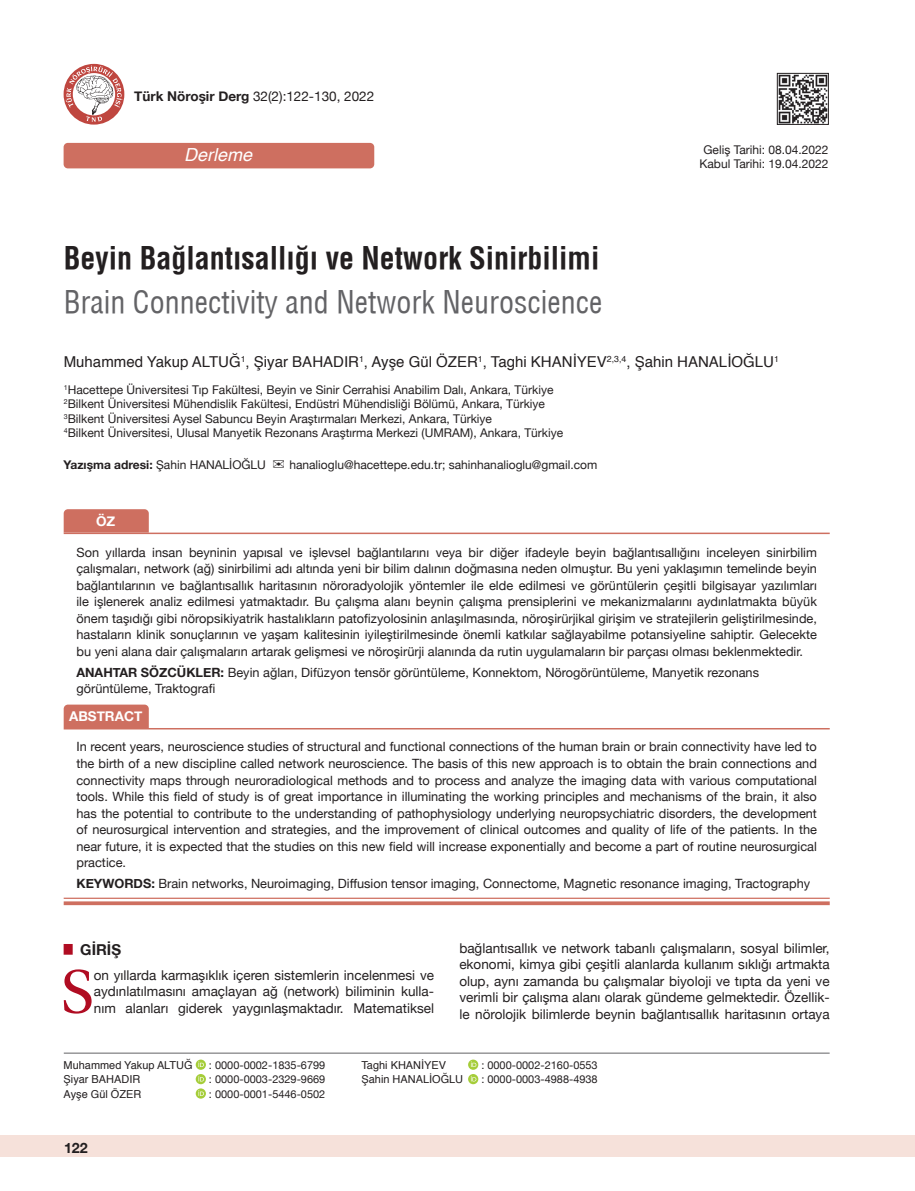
<style>
.page{position:relative;width:915px;height:1191px;background:#fff}
.page>*{position:absolute;margin:0;border:0;box-sizing:border-box;transform-origin:0 0}
.t1{font:61.2px "Utopia";color:#b00c22}
.t2{font:700 30px "Helvetica Condens";color:#231f20}
.t3{font:30px "Helvetica Condensed";color:#636366}
.t4{font:italic 18px "Helvetica";color:#fff}
.t5{font:15px "Helvetica";color:#231f20}
.t6{font:700 15px "Helvetica Neue";color:#231f20}
.t7{font:700 14.25px "Helvetica Neue";color:#231f20}
.t8{font:13.5px/16.5px "Helvetica Neue";color:#231f20;text-align:justify}
.t9{font:700 13.5px "Helvetica Neue";color:#fff}
.t10{font:12.75px/16.5px "Helvetica Neue";color:#231f20;text-align:justify}
.t11{font:12px/14.4px "Helvetica Neue";color:#231f20}
.t12{font:10.95px "Helvetica Neue";color:#231f20}
.t13{font:10.95px "Helvetica";color:#231f20}
.s1{font-weight:700}
</style>
<div class="page">
<div style="left:0;top:1135px;width:914px;height:22px;background:#f6e1da"></div>
<hr style="left:64px;top:1052px;width:765px;height:1px;background:#636366">
<svg style="left:196px;top:1059px;width:10px;height:10px"></svg>
<svg style="left:198px;top:1061px;width:6px;height:6px"></svg>
<svg style="left:196px;top:1074px;width:10px;height:10px"></svg>
<svg style="left:198px;top:1075px;width:6px;height:6px"></svg>
<svg style="left:196px;top:1088px;width:10px;height:10px"></svg>
<svg style="left:198px;top:1090px;width:6px;height:5px"></svg>
<svg style="left:468px;top:1059px;width:10px;height:10px"></svg>
<svg style="left:470px;top:1061px;width:6px;height:6px"></svg>
<svg style="left:468px;top:1074px;width:10px;height:10px"></svg>
<svg style="left:470px;top:1075px;width:6px;height:6px"></svg>
<img style="left:778px;top:75px;width:48px;height:48px">
<div style="left:776px;top:73px;width:52px;height:52px;border:1px solid #231f20"></div>
<div style="left:64px;top:143px;width:310px;height:25px;background:#ce6f60;border-radius:4px"></div>
<svg style="left:64px;top:64px;width:60px;height:61px"></svg>
<svg style="left:66px;top:66px;width:56px;height:56px"></svg>
<div style="left:64px;top:704px;width:85px;height:24px;background:#ce6f60"></div>
<hr style="left:64px;top:728px;width:765px;height:1px;background:#ce6f60">
<hr style="left:64px;top:897px;width:765px;height:2px;background:#ce6f60">
<svg style="left:64px;top:901px;width:765px;height:4px;background:#d27d70"></svg>
<div style="left:64px;top:509px;width:85px;height:23px;background:#ce6f60"></div>
<hr style="left:64px;top:532px;width:765px;height:2px;background:#ce6f60">
<p class="t8" style="left:134px;top:89px;width:241px"><span class="s1">Türk Nöroşir Derg</span> 32(2):122-130, 2022</p>
<h3 class="t4" style="left:184px;top:140px;width:70px">Derleme</h3>
<p class="t11" style="left:699px;top:143px;width:130px;text-align:center">Geliş Tarihi: 08.04.2022<br>Kabul Tarihi: 19.04.2022</p>
<h2 class="t2" style="left:64px;top:240px;width:537px">Beyin Bağlantısallığı ve Network Sinirbilimi</h2>
<h2 class="t3" style="left:64px;top:283px;width:540px">Brain Connectivity and Network Neuroscience</h2>
<p class="t5" style="left:64px;top:350px;width:716px">Muhammed Yakup ALTUĞ<sup>1</sup>, Şiyar BAHADIR<sup>1</sup>, Ayşe Gül ÖZER<sup>1</sup>, Taghi KHANİYEV<sup>2,3,4</sup>, Şahin HANALİOĞLU<sup>1</sup></p>
<p class="t11" style="left:64px;top:383px;width:501px"><sup>1</sup>Hacettepe Üniversitesi Tıp Fakültesi, Beyin ve Sinir Cerrahisi Anabilim Dalı, Ankara, Türkiye <sup>2</sup>Bilkent Üniversitesi Mühendislik Fakültesi, Endüstri Mühendisliği Bölümü, Ankara, Türkiye <sup>3</sup>Bilkent Üniversitesi Aysel Sabuncu Beyin Araştırmaları Merkezi, Ankara, Türkiye<br><sup>4</sup>Bilkent Üniversitesi, Ulusal Manyetik Rezonans Araştırma Merkezi (UMRAM), Ankara, Türkiye</p>
<p class="t11" style="left:64px;top:458px;width:204px"><span class="s1">Yazışma adresi:</span> Şahin HANALİOĞLU</p>
<p class="t11" style="left:289px;top:458px;width:309px">hanalioglu@hacettepe.edu.tr; sahinhanalioglu@gmail.com</p>
<p class="t9" style="left:96px;top:510px;width:21px">ÖZ</p>
<p class="t10" style="left:76px;top:545px;width:741px">Son yıllarda insan beyninin yapısal ve işlevsel bağlantılarını veya bir diğer ifadeyle beyin bağlantısallığını inceleyen sinirbilim çalışmaları, network (ağ) sinirbilimi adı altında yeni bir bilim dalının doğmasına neden olmuştur. Bu yeni yaklaşımın temelinde beyin bağlantılarının ve bağlantısallık haritasının nöroradyolojik yöntemler ile elde edilmesi ve görüntülerin çeşitli bilgisayar yazılımları ile işlenerek analiz edilmesi yatmaktadır. Bu çalışma alanı beynin çalışma prensiplerini ve mekanizmalarını aydınlatmakta büyük önem taşıdığı gibi nöropsikiyatrik hastalıkların patofizyolosinin anlaşılmasında, nöroşirürjikal girişim ve stratejilerin geliştirilmesinde, hastaların klinik sonuçlarının ve yaşam kalitesinin iyileştirilmesinde önemli katkılar sağlayabilme potansiyeline sahiptir. Gelecekte bu yeni alana dair çalışmaların artarak gelişmesi ve nöroşirürji alanında da rutin uygulamaların bir parçası olması beklenmektedir.</p>
<p class="t10" style="left:76px;top:664px;width:684px"><span class="s1">ANAHTAR SÖZCÜKLER:</span> Beyin ağları, Difüzyon tensör görüntüleme, Konnektom, Nörogörüntüleme, Manyetik rezonans görüntüleme, Traktografi</p>
<p class="t9" style="left:69px;top:706px;width:75px">ABSTRACT</p>
<p class="t10" style="left:76px;top:739px;width:741px">In recent years, neuroscience studies of structural and functional connections of the human brain or brain connectivity have led to the birth of a new discipline called network neuroscience. The basis of this new approach is to obtain the brain connections and connectivity maps through neuroradiological methods and to process and analyze the imaging data with various computational tools. While this field of study is of great importance in illuminating the working principles and mechanisms of the brain, it also has the potential to contribute to the understanding of pathophysiology underlying neuropsychiatric disorders, the development of neurosurgical intervention and strategies, and the improvement of clinical outcomes and quality of life of the patients. In the near future, it is expected that the studies on this new field will increase exponentially and become a part of routine neurosurgical practice.</p>
<p class="t10" style="left:76px;top:875px;width:735px"><span class="s1">KEYWORDS:</span> Brain networks, Neuroimaging, Diffusion tensor imaging, Connectome, Magnetic resonance imaging, Tractography</p>
<p class="t6" style="left:64px;top:937px;width:59px"><sup>█</sup> GIRIŞ</p>
<h1 class="t1" style="left:61px;top:956px;width:35px">S</h1>
<p class="t8" style="left:94px;top:967px;width:341px">on yıllarda karmaşıklık içeren sistemlerin incelenmesi ve aydınlatılmasını amaçlayan ağ (network) biliminin kulla&shy;nım alanları giderek yaygınlaşmaktadır. Matematiksel</p>
<p class="t8" style="left:459px;top:940px;width:371px">bağlantısallık ve network tabanlı çalışmaların, sosyal bilimler, ekonomi, kimya gibi çeşitli alanlarda kullanım sıklığı artmakta olup, aynı zamanda bu çalışmalar biyoloji ve tıpta da yeni ve verimli bir çalışma alanı olarak gündeme gelmektedir. Özellik&shy;le nörolojik bilimlerde beynin bağlantısallık haritasının ortaya</p>
<p class="t13" style="left:64px;top:1056px;width:131px">Muhammed Yakup ALTUĞ</p>
<p class="t12" style="left:209px;top:1057px;width:118px">: 0000-0002-1835-6799</p>
<p class="t13" style="left:64px;top:1071px;width:78px">Şiyar BAHADIR</p>
<p class="t12" style="left:209px;top:1071px;width:118px">: 0000-0003-2329-9669</p>
<p class="t13" style="left:64px;top:1085px;width:79px">Ayşe Gül ÖZER</p>
<p class="t12" style="left:209px;top:1086px;width:118px">: 0000-0001-5446-0502</p>
<p class="t7" style="left:64px;top:1137px;width:25px">122</p>
<p class="t13" style="left:361px;top:1056px;width:86px">Taghi KHANİYEV</p>
<p class="t12" style="left:481px;top:1057px;width:118px">: 0000-0002-2160-0553</p>
<p class="t13" style="left:361px;top:1071px;width:103px">Şahin HANALİOĞLU</p>
<p class="t12" style="left:481px;top:1071px;width:118px">: 0000-0003-4988-4938</p>
</div>
